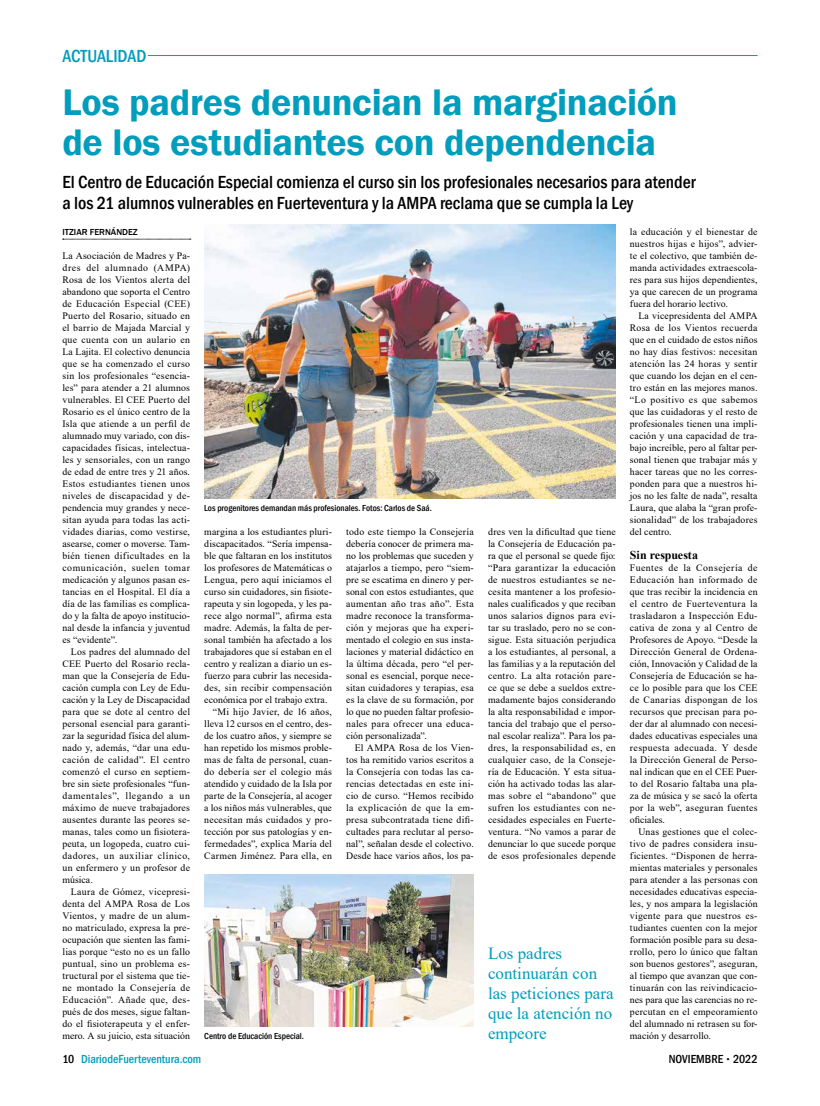
<style>
.page{position:relative;width:820px;height:1106px;background:#fff}
.page>*{position:absolute;margin:0;border:0;box-sizing:border-box;transform-origin:0 0}
.t1{font:600 38px/40px "Franklin Gothic";letter-spacing:-.005em;color:#009dbc}
.t2{font:500 condensed 18px/21px "Franklin Gothic";color:#000}
.t3{font:500 condensed 18px "Franklin Gothic";color:#009dbc}
.t4{font:17px/20px "Times New Roman";color:#009dbc}
.t5{font:500 condensed 12px "Franklin Gothic";color:#009dbc}
.t6{font:500 condensed 12px "Franklin Gothic";color:#000}
.t7{font:700 12px "Times New Roman";letter-spacing:-.005em;color:#000}
.t8{font:9.8px/12px "Times New Roman";letter-spacing:.015em;color:#000;text-align:justify}
.t9{font:500 condensed 9px "Franklin Gothic";color:#000}
.t10{font:500 9px "Franklin Gothic";color:#000}
.s1{color:#000}
.s2{font-size:8px}
</style>
<div class="page">
<hr style="left:148px;top:55px;width:609px;height:1px;background:#009dbc">
<svg style="left:63px;top:239px;width:128px;height:1px"></svg>
<img style="left:204px;top:224px;width:411px;height:274px">
<img style="left:204px;top:874px;width:269px;height:153px">
<h2 class="t3" style="left:62px;top:44px;width:86px">ACTUALIDAD</h2>
<h1 class="t1" style="left:62px;top:82px;width:616px">Los padres denuncian la marginación de los estudiantes con dependencia</h1>
<h2 class="t2" style="left:62px;top:171px;width:634px">El Centro de Educación Especial comienza el curso sin los profesionales necesarios para atender a los 21 alumnos vulnerables en Fuerteventura y la AMPA reclama que se cumpla la Ley</h2>
<p class="t10" style="left:62px;top:226px;width:77px">ITZIAR FERNÁNDEZ</p>
<p class="t8" style="left:629px;top:225px;width:129px">la educación y el bienestar de nuestros hijas e hijos”, advier&shy;te el colectivo, que también de&shy;manda actividades extraescola&shy;res para sus hijos dependientes, ya que carecen de un programa fuera del horario lectivo.</p>
<p class="t8" style="left:629px;top:309px;width:129px;text-indent:9px">La vicepresidenta del AMPA Rosa de los Vientos recuerda que en el cuidado de estos niños no hay días festivos: necesitan atención las 24 horas y sentir que cuando los dejan en el cen&shy;tro están en las mejores manos. “Lo positivo es que sabemos que las cuidadoras y el resto de profesionales tienen una impli&shy;cación y una capacidad de tra&shy;bajo increíble, pero al faltar per&shy;sonal tienen que trabajar más y hacer tareas que no les corres&shy;ponden para que a nuestros hi&shy;jos no les falte de nada”, resalta Laura, que alaba la “gran profe&shy;sionalidad” de los trabajadores del centro.</p>
<p class="t7" style="left:629px;top:546px;width:70px">Sin respuesta</p>
<p class="t8" style="left:629px;top:561px;width:129px">Fuentes de la Consejería de Educación han informado de que tras recibir la incidencia en el centro de Fuerteventura la trasladaron a Inspección Edu&shy;cativa de zona y al Centro de Profesores de Apoyo. “Desde la Dirección General de Ordena&shy;ción, Innovación y Calidad de la Consejería de Educación se ha&shy;ce lo posible para que los CEE de Canarias dispongan de los recursos que precisan para po&shy;der dar al alumnado con necesi&shy;dades educativas especiales una respuesta adecuada. Y desde la Dirección General de Perso&shy;nal indican que en el CEE Puer&shy;to del Rosario faltaba una pla&shy;za de música y se sacó la oferta por la web”, aseguran fuentes oficiales.</p>
<p class="t8" style="left:629px;top:825px;width:129px;text-indent:9px">Unas gestiones que el colec&shy;tivo de padres considera insu&shy;ficientes. “Disponen de herra&shy;mientas materiales y personales para atender a las personas con necesidades educativas especia&shy;les, y nos ampara la legislación vigente para que nuestros es&shy;tudiantes cuenten con la mejor formación posible para su desa&shy;rrollo, pero lo único que faltan son buenos gestores”, aseguran, al tiempo que avanzan que con&shy;tinuarán con las reivindicacio&shy;nes para que las carencias no re&shy;percutan en el empeoramiento del alumnado ni retrasen su for&shy;mación y desarrollo.</p>
<p class="t8" style="left:62px;top:249px;width:129px">La Asociación de Madres y Pa&shy;dres del alumnado (AMPA)<br>Rosa de los Vientos alerta del abandono que soporta el Centro de Educación Especial (CEE)<br>Puerto del Rosario, situado en el barrio de Majada Marcial y que cuenta con un aulario en La Lajita. El colectivo denuncia que se ha comenzado el curso sin los profesionales “esencia&shy;les” para atender a 21 alumnos vulnerables. El CEE Puerto del Rosario es el único centro de la Isla que atiende a un perfil de alumnado muy variado, con dis&shy;capacidades físicas, intelectua&shy;les y sensoriales, con un rango de edad de entre tres y 21 años.<br>Estos estudiantes tienen unos niveles de discapacidad y de&shy;pendencia muy grandes y nece&shy;sitan ayuda para todas las acti&shy;vidades diarias, como vestirse, asearse, comer o moverse. Tam&shy;bién tienen dificultades en la comunicación, suelen tomar medicación y algunos pasan es&shy;tancias en el Hospital. El día a día de las familias es complica&shy;do y la falta de apoyo institucio&shy;nal desde la infancia y juventud es “evidente”.</p>
<p class="t8" style="left:62px;top:645px;width:129px;text-indent:9px">Los padres del alumnado del CEE Puerto del Rosario recla&shy;man que la Consejería de Edu&shy;cación cumpla con Ley de Edu&shy;cación y la Ley de Discapacidad para que se dote al centro del personal esencial para garanti&shy;zar la seguridad física del alum&shy;nado y, además, “dar una edu&shy;cación de calidad”. El centro comenzó el curso en septiem&shy;bre sin siete profesionales “fun&shy;damentales”, llegando a un máximo de nueve trabajadores ausentes durante las peores se&shy;manas, tales como un fisiotera&shy;peuta, un logopeda, cuatro cui&shy;dadores, un auxiliar clínico, un enfermero y un profesor de música.</p>
<p class="t8" style="left:62px;top:885px;width:129px;text-indent:9px">Laura de Gómez, vicepresi&shy;denta del AMPA Rosa de Los Vientos, y madre de un alum&shy;no matriculado, expresa la pre&shy;ocupación que sienten las fami&shy;lias porque “esto no es un fallo puntual, sino un problema es&shy;tructural por el sistema que tie&shy;ne montado la Consejería de Educación”. Añade que, des&shy;pués de dos meses, sigue faltan&shy;do el fisioterapeuta y el enfer&shy;mero. A su juicio, esta situación</p>
<p class="t9" style="left:204px;top:502px;width:229px">Los progenitores demandan más profesionales. Fotos: Carlos de Saá.</p>
<p class="t8" style="left:488px;top:525px;width:129px">dres ven la dificultad que tiene la Consejería de Educación pa&shy;ra que el personal se quede fijo: “Para garantizar la educación de nuestros estudiantes se ne&shy;cesita mantener a los profesio&shy;nales cualificados y que reciban unos salarios dignos para evi&shy;tar su traslado, pero no se con&shy;sigue. Esta situación perjudica a los estudiantes, al personal, a las familias y a la reputación del centro. La alta rotación pare&shy;ce que se debe a sueldos extre&shy;madamente bajos considerando la alta responsabilidad e impor&shy;tancia del trabajo que el perso&shy;nal escolar realiza”. Para los pa&shy;dres, la responsabilidad es, en cualquier caso, de la Conseje&shy;ría de Educación. Y esta situa&shy;ción ha activado todas las alar&shy;mas sobre el “abandono” que sufren los estudiantes con ne&shy;cesidades especiales en Fuerte&shy;ventura. “No vamos a parar de denunciar lo que sucede porque de esos profesionales depende</p>
<p class="t8" style="left:346px;top:525px;width:129px">todo este tiempo la Consejería debería conocer de primera ma&shy;no los problemas que suceden y atajarlos a tiempo, pero “siem&shy;pre se escatima en dinero y per&shy;sonal con estos estudiantes, que aumentan año tras año”. Esta madre reconoce la transforma&shy;ción y mejoras que ha experi&shy;mentado el colegio en sus insta&shy;laciones y material didáctico en la última década, pero “el per&shy;sonal es esencial, porque nece&shy;sitan cuidadores y terapias, esa es la clave de su formación, por lo que no pueden faltar profesio&shy;nales para ofrecer una educa&shy;ción personalizada”.</p>
<p class="t8" style="left:346px;top:741px;width:129px;text-indent:9px">El AMPA Rosa de los Vien&shy;tos ha remitido varios escritos a la Consejería con todas las ca&shy;rencias detectadas en este ini&shy;cio de curso. “Hemos recibido la explicación de que la em&shy;presa subcontratada tiene difi&shy;cultades para reclutar al perso&shy;nal”, señalan desde el colectivo.<br>Desde hace varios años, los pa-</p>
<p class="t8" style="left:204px;top:525px;width:129px">margina a los estudiantes pluri-</p>
<p class="t8" style="left:204px;top:537px;width:129px">discapacitados. “Sería impensa-</p>
<p class="t8" style="left:204px;top:549px;width:129px">ble que faltaran en los institutos</p>
<p class="t8" style="left:204px;top:561px;width:129px">los profesores de Matemáticas o</p>
<p class="t8" style="left:204px;top:573px;width:129px">Lengua, pero aquí iniciamos el</p>
<p class="t8" style="left:204px;top:585px;width:129px">curso sin cuidadores, sin fisiote-</p>
<p class="t8" style="left:204px;top:597px;width:129px">rapeuta y sin logopeda, y les pa-</p>
<p class="t8" style="left:204px;top:609px;width:129px">rece algo normal”, afirma esta</p>
<p class="t8" style="left:204px;top:621px;width:129px">madre. Además, la falta de per-</p>
<p class="t8" style="left:204px;top:633px;width:129px">sonal también ha afectado a los</p>
<p class="t8" style="left:204px;top:645px;width:129px">trabajadores que sí estaban en el</p>
<p class="t8" style="left:204px;top:657px;width:129px">centro y realizan a diario un es-</p>
<p class="t8" style="left:204px;top:669px;width:129px">fuerzo para cubrir las necesida-</p>
<p class="t8" style="left:204px;top:681px;width:129px">des, sin recibir compensación</p>
<p class="t8" style="left:204px;top:693px;width:125px">económica por el trabajo extra.</p>
<p class="t8" style="left:213px;top:705px;width:121px">“Mi hijo Javier, de 16 años,</p>
<p class="t8" style="left:204px;top:717px;width:129px">lleva 12 cursos en el centro, des-</p>
<p class="t8" style="left:204px;top:729px;width:129px">de los cuatro años, y siempre se</p>
<p class="t8" style="left:204px;top:741px;width:129px">han repetido los mismos proble-</p>
<p class="t8" style="left:204px;top:753px;width:129px">mas de falta de personal, cuan-</p>
<p class="t8" style="left:204px;top:765px;width:129px">do debería ser el colegio más</p>
<p class="t8" style="left:204px;top:777px;width:129px">atendido y cuidado de la Isla por</p>
<p class="t8" style="left:204px;top:789px;width:129px">parte de la Consejería, al acoger</p>
<p class="t8" style="left:204px;top:801px;width:129px">a los niños más vulnerables, que</p>
<p class="t8" style="left:204px;top:813px;width:129px">necesitan más cuidados y pro-</p>
<p class="t8" style="left:204px;top:825px;width:129px">tección por sus patologías y en-</p>
<p class="t8" style="left:204px;top:837px;width:129px">fermedades”, explica María del</p>
<p class="t8" style="left:204px;top:849px;width:129px">Carmen Jiménez. Para ella, en</p>
<h3 class="t4" style="left:488px;top:942px;width:127px">Los padres continuarán con las peticiones para que la atención no</h3>
<p class="t9" style="left:204px;top:1030px;width:101px">Centro de Educación Especial.</p>
<h3 class="t4" style="left:488px;top:1022px;width:60px">empeore</h3>
<p class="t5" style="left:62px;top:1050px;width:140px"><span class="s1">10</span> DiariodeFuerteventura.com</p>
<p class="t6" style="left:668px;top:1050px;width:90px">NOVIEMBRE <span class="s2">•</span> 2022</p>
</div>
